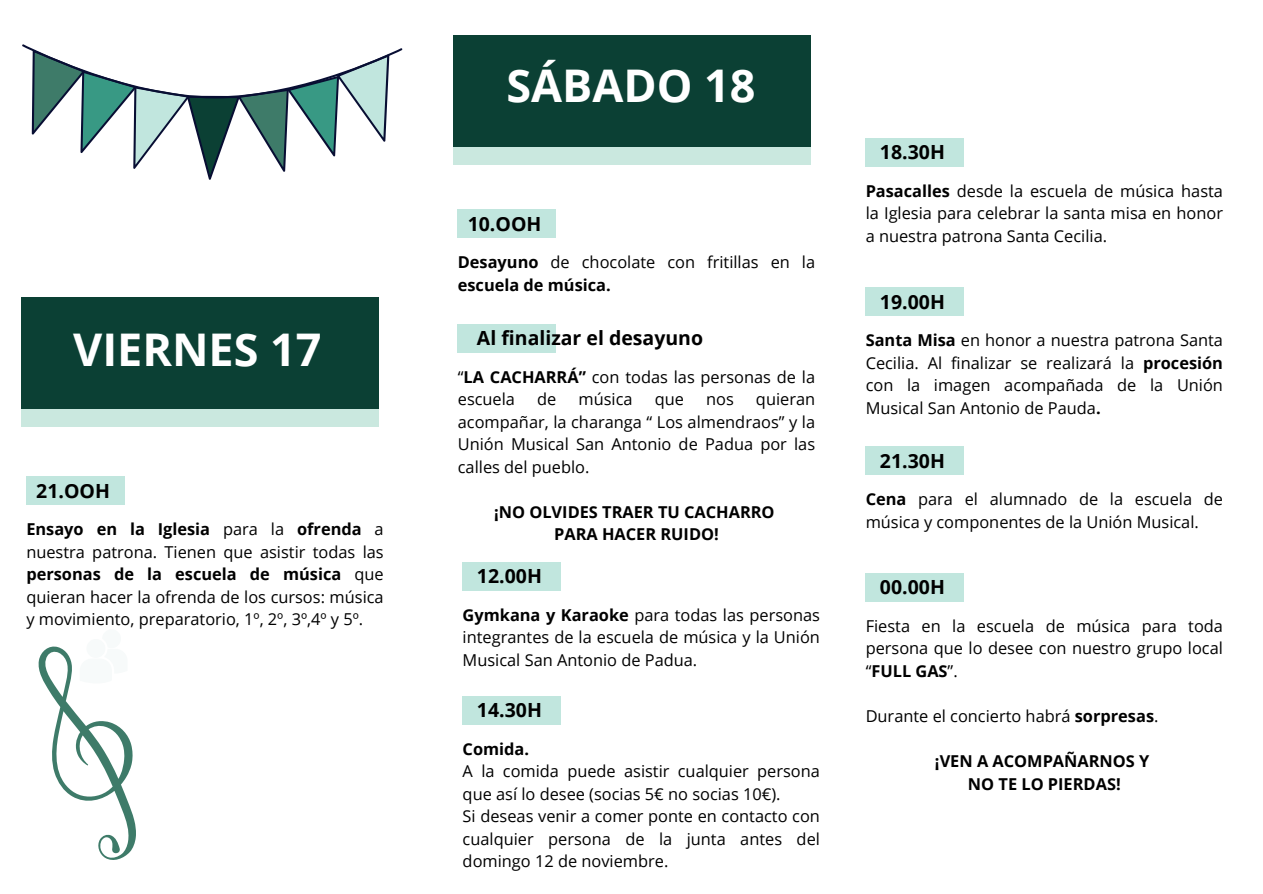
<style>
.page{position:relative;width:1263px;height:894px;background:#fff}
.page>*{position:absolute;margin:0;border:0;box-sizing:border-box;transform-origin:0 0}
.t1{font:700 45px "Open Sans";color:#fff}
.t2{font:700 19.5px "Open Sans";color:#000}
.t3{font:16.35px/22.5px "Open Sans";color:#000;text-align:justify}
.t4{font:700 16.35px "Open Sans";color:#000}
.s1{font-weight:700}
</style>
<div class="page">
<div style="left:453px;top:35px;width:357px;height:129px;background:#cae8df"></div>
<div style="left:453px;top:35px;width:357px;height:111px;background:#0b4034"></div>
<div style="left:22px;top:297px;width:357px;height:129px;background:#cae8df"></div>
<div style="left:22px;top:297px;width:357px;height:111px;background:#0b4034"></div>
<div style="left:26px;top:476px;width:99px;height:29px;background:#c1e6de"></div>
<div style="left:458px;top:209px;width:98px;height:29px;background:#c1e6de"></div>
<div style="left:458px;top:324px;width:98px;height:28px;background:#c1e6de"></div>
<div style="left:462px;top:562px;width:99px;height:28px;background:#c1e6de"></div>
<div style="left:462px;top:696px;width:99px;height:28px;background:#c1e6de"></div>
<div style="left:865px;top:138px;width:99px;height:29px;background:#c1e6de"></div>
<div style="left:865px;top:287px;width:99px;height:29px;background:#c1e6de"></div>
<div style="left:865px;top:446px;width:99px;height:29px;background:#c1e6de"></div>
<div style="left:865px;top:573px;width:99px;height:28px;background:#c1e6de"></div>
<svg style="left:38px;top:646px;width:98px;height:214px"></svg>
<svg style="left:22px;top:44px;width:380px;height:136px"></svg>
<p class="t1" style="left:73px;top:318px;width:250px">VIERNES 17</p>
<p class="t2" style="left:36px;top:476px;width:75px">21.OOH</p>
<p class="t3" style="left:26px;top:517px;width:359px"><span class="s1">Ensayo en la Iglesia</span> para la <span class="s1">ofrenda</span> a nuestra patrona. Tienen que asistir todas las <span class="s1">personas de la escuela de música</span> que quieran hacer la ofrenda de los cursos: música y movimiento, preparatorio, 1º, 2º, 3º,4º y 5º.</p>
<p class="t1" style="left:507px;top:54px;width:250px">SÁBADO 18</p>
<p class="t2" style="left:468px;top:210px;width:75px">10.OOH</p>
<p class="t3" style="left:458px;top:250px;width:359px"><span class="s1">Desayuno</span> de chocolate con fritillas en la <span class="s1">escuela de música.</span></p>
<p class="t2" style="left:477px;top:324px;width:228px">Al finalizar el desayuno</p>
<p class="t3" style="left:458px;top:365px;width:359px">“<span class="s1">LA CACHARRÁ”</span> con todas las personas de la escuela</p>
<p class="t3" style="left:537px;top:387px;width:21px">de</p>
<p class="t3" style="left:578px;top:387px;width:56px">música</p>
<p class="t3" style="left:655px;top:387px;width:31px">que</p>
<p class="t3" style="left:706px;top:387px;width:29px">nos</p>
<p class="t3" style="left:458px;top:387px;width:359px;text-indent:298px">quieran acompañar, la charanga “ Los almendraos” y la Unión Musical San Antonio de Padua por las calles del pueblo.</p>
<p class="t4" style="left:494px;top:500px;width:282px">¡NO OLVIDES TRAER TU CACHARRO</p>
<p class="t4" style="left:554px;top:522px;width:166px">PARA HACER RUIDO!</p>
<p class="t2" style="left:477px;top:562px;width:66px">12.00H</p>
<p class="t3" style="left:463px;top:603px;width:359px"><span class="s1">Gymkana y Karaoke</span> para todas las personas integrantes de la escuela de música y la Unión Musical San Antonio de Padua.</p>
<p class="t2" style="left:477px;top:696px;width:66px">14.30H</p>
<p class="t4" style="left:463px;top:737px;width:68px">Comida.</p>
<p class="t3" style="left:463px;top:759px;width:359px">A la comida puede asistir cualquier persona que así lo desee (socias 5€ no socias 10€).</p>
<p class="t3" style="left:463px;top:804px;width:359px">Si deseas venir a comer ponte en contacto con cualquier persona de la junta antes del domingo 12 de noviembre.</p>
<p class="t2" style="left:880px;top:138px;width:66px">18.30H</p>
<p class="t3" style="left:866px;top:179px;width:359px"><span class="s1">Pasacalles</span> desde la escuela de música hasta la Iglesia para celebrar la santa misa en honor a nuestra patrona Santa Cecilia.</p>
<p class="t2" style="left:880px;top:287px;width:66px">19.00H</p>
<p class="t3" style="left:866px;top:328px;width:359px"><span class="s1">Santa Misa</span> en honor a nuestra patrona Santa Cecilia. Al finalizar se realizará la <span class="s1">procesión </span>con la imagen acompañada de la Unión Musical San Antonio de Pauda<span class="s1">.</span></p>
<p class="t2" style="left:880px;top:446px;width:66px">21.30H</p>
<p class="t3" style="left:866px;top:487px;width:359px"><span class="s1">Cena</span> para el alumnado de la escuela de música y componentes de la Unión Musical.</p>
<p class="t2" style="left:880px;top:573px;width:66px">00.00H</p>
<p class="t3" style="left:866px;top:614px;width:359px">Fiesta en la escuela de música para toda persona que lo desee con nuestro grupo local “<span class="s1">FULL GAS</span>”.</p>
<p class="t3" style="left:866px;top:704px;width:294px">Durante el concierto habrá <span class="s1">sorpresas</span>.</p>
<p class="t4" style="left:935px;top:749px;width:216px">¡VEN A ACOMPAÑARNOS Y</p>
<p class="t4" style="left:968px;top:771px;width:154px">NO TE LO PIERDAS!</p>
</div>
